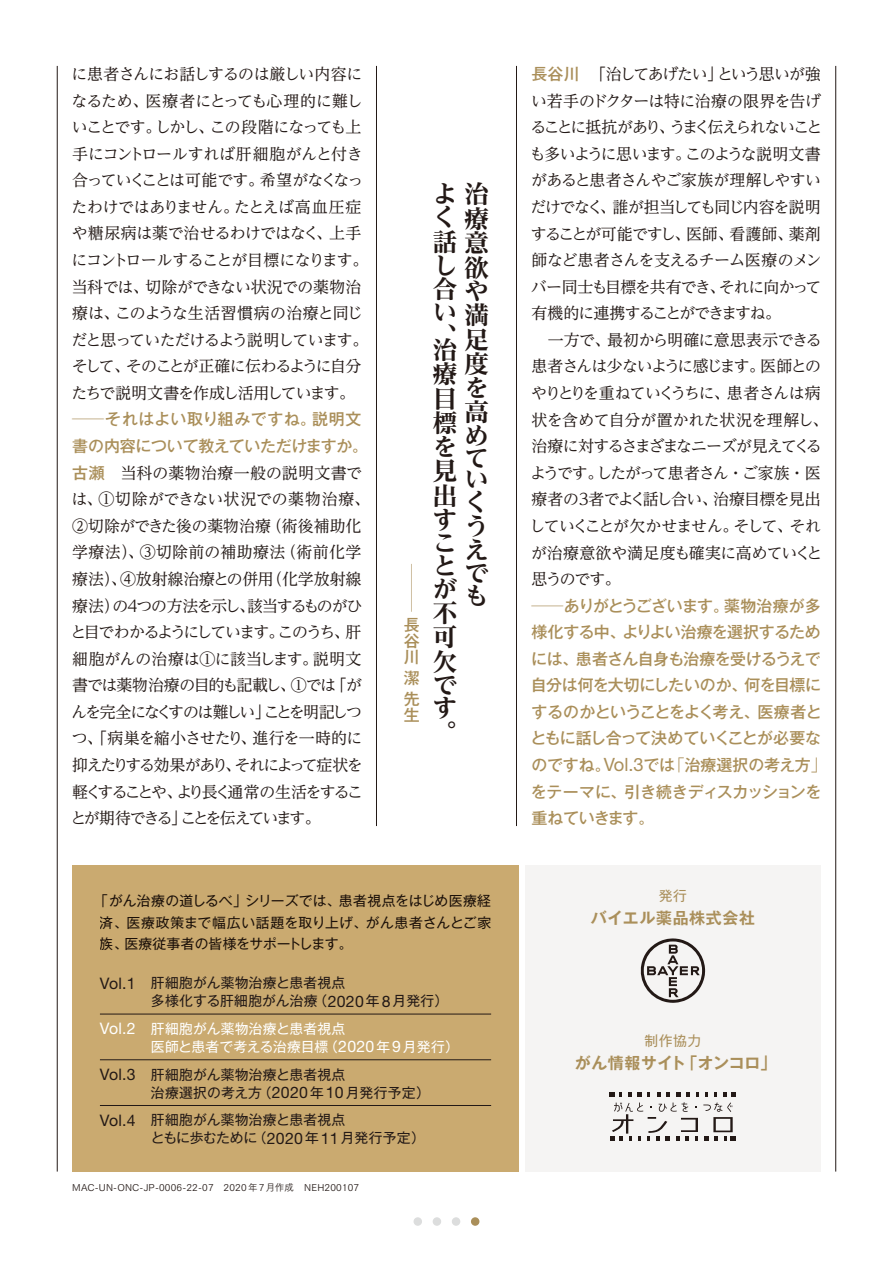
<style>
.page{position:relative;width:893px;height:1263px;background:#fff}
.page>*{position:absolute;margin:0;border:0;box-sizing:border-box;transform-origin:0 0}
.t1{font:300 47.85px "Gothic MB101 Pro";color:#aa8f5a;scale:.33 1}
.t2{font:700 expanded 24.45px/23.9px "Reim Pro";color:#231916}
.t3{font:15.9px/26.5px "Reim Yonz Pro";letter-spacing:-.06em;color:#231916}
.t4{font:500 15.9px/26.5px "Gothic MB101 Pro";letter-spacing:-.02em;color:#aa8f5a;scale:2 1}
.t5{font:700 15.9px "Gothic MB101 Pro De";letter-spacing:.04em;color:#aa8f5a}
.t6{font:500 15.9px/15.9px "Gothic MB101 Pro";letter-spacing:-.02em;color:#aa8f5a;text-align:justify}
.t7{font:13.8px/18px "Gothic MB101 Pro";letter-spacing:.02em;color:#231916}
.t8{font:13.8px/18px "Gothic MB101 Pro";letter-spacing:.01em;color:#fff}
.t9{font:13.8px "Gothic MB101 Pro";letter-spacing:.04em;color:#aa8f5a}
.t10{font:9.6px "Tsuku Go Pro R";letter-spacing:.02em;color:#231916}
.s1{font-family:"Gothic MB101 Pro";font-weight:500;color:#aa8f5a}
.s2{font-family:"Helvetica Neue LT Std";font-size:15.9px}
.s3{font-family:"Helvetica Neue LT Std";font-weight:400;font-size:18.3px}
.s4{font-weight:300}
</style>
<div class="page">
<hr style="left:835px;top:66px;width:1px;height:1105px;background:#231916">
<hr style="left:57px;top:66px;width:1px;height:1105px;background:#231916">
<div style="left:414px;top:1217px;width:8px;height:9px;background:#dcdddd;border-radius:50%"></div>
<div style="left:433px;top:1217px;width:8px;height:9px;background:#dcdddd;border-radius:50%"></div>
<div style="left:452px;top:1217px;width:8px;height:9px;background:#dcdddd;border-radius:50%"></div>
<div style="left:471px;top:1217px;width:8px;height:9px;background:#aa8f5a;border-radius:50%"></div>
<hr style="left:376px;top:66px;width:1px;height:760px;background:#231916">
<hr style="left:516px;top:66px;width:1px;height:760px;background:#231916">
<div style="left:72px;top:865px;width:447px;height:306px;background:#caaa70"></div>
<div style="left:525px;top:865px;width:296px;height:306px;background:#f5f4f3"></div>
<svg style="left:628px;top:1092px;width:14px;height:4px"></svg>
<svg style="left:610px;top:1092px;width:12px;height:4px"></svg>
<svg style="left:723px;top:1092px;width:13px;height:4px"></svg>
<svg style="left:714px;top:1092px;width:3px;height:4px"></svg>
<svg style="left:705px;top:1092px;width:3px;height:4px"></svg>
<svg style="left:696px;top:1092px;width:3px;height:4px"></svg>
<svg style="left:686px;top:1092px;width:4px;height:4px"></svg>
<svg style="left:676px;top:1092px;width:4px;height:4px"></svg>
<svg style="left:666px;top:1092px;width:4px;height:4px"></svg>
<svg style="left:657px;top:1092px;width:3px;height:4px"></svg>
<svg style="left:610px;top:1102px;width:126px;height:39px"></svg>
<hr style="left:100px;top:1014px;width:391px;height:1px;background:#231916">
<hr style="left:100px;top:1059px;width:391px;height:1px;background:#231916">
<hr style="left:100px;top:1105px;width:391px;height:1px;background:#231916">
<svg style="left:640px;top:938px;width:65px;height:65px"></svg>
<p class="t3" style="left:71px;top:60px;width:298px">に患者さんにお話しするのは厳しい内容になるため、医療者にとっても心理的に難しいことです。しかし、この段階になっても上手にコントロールすれば肝細胞がんと付き合っていくことは可能です。希望がなくなったわけではありません。たとえば高血圧症や糖尿病は薬で治せるわけではなく、上手にコントロールすることが目標になります。当科では、切除ができない状況での薬物治療は、このような生活習慣病の治療と同じだと思っていただけるよう説明しています。そして、そのことが正確に伝わるように自分たちで説明文書を作成し活用しています。</p>
<p class="t4" style="left:72px;top:404px;width:149px">─それはよい取り組みですね。説明文書の内容について教えていただけますか。</p>
<p class="t3" style="left:70px;top:459px;width:301px"><span class="s1">古瀬</span>　当科の薬物治療一般の説明文書では、①切除ができない状況での薬物治療、<br>②切除ができた後の薬物治療（術後補助化学療法）、③切除前の補助療法（術前化学療法）、④放射線治療との併用（化学放射線療法）の４つの方法を示し、該当するものがひと目でわかるようにしています。このうち、肝細胞がんの治療は①に該当します。説明文書では薬物治療の目的も記載し、①では「がんを完全になくすのは難しい」ことを明記しつつ、「病巣を縮小させたり、進行を一時的に抑えたりする効果があり、それによって症状を軽くすることや、より長く通常の生活をすることが期待できる」ことを伝えています。</p>
<h1 class="t1" style="left:404px;top:548px;width:27px">―</h1>
<p class="t6" style="left:404px;top:615px;width:17px">長谷川</p>
<p class="t6" style="left:404px;top:665px;width:17px;line-height:21.3px">潔先</p>
<p class="t6" style="left:404px;top:705px;width:17px">生</p>
<h2 class="t2" style="left:433px;top:182px;width:57px">よ治く<br>話意し<br>合や</h2>
<h2 class="t2" style="left:433px;top:300px;width:24px;line-height:23px">い、</h2>
<h2 class="t2" style="left:433px;top:338px;width:26px">治療目標を見出すことが不可欠です。</h2>
<h2 class="t2" style="left:465px;top:195px;width:25px;line-height:48.2px;text-align:justify">療欲満</h2>
<h2 class="t2" style="left:465px;top:328px;width:25px;line-height:23.2px">足度を高めていくうえでも</h2>
<p class="t7" style="left:100px;top:888px;width:393px;line-height:21.3px;text-align:justify;text-indent:-5px">「がん治療の道しるべ」シリーズでは、患者視点をはじめ医療経済、医療政策まで幅広い話題を取り上げ、がん患者さんとご家族、医療従事者の皆様をサポートします。</p>
<p class="t7" style="left:151px;top:972px;width:299px;text-indent:-51px"><span class="s2">Vol.1</span> 肝細胞がん薬物治療と患者視点<br>多様化する肝細胞がん治療（<span class="s2">2020</span>年<span class="s2">8</span>月発行）</p>
<p class="t8" style="left:151px;top:1018px;width:309px;text-indent:-51px"><span class="s2">Vol.2</span> 肝細胞がん薬物治療と患者視点<br>医師と患者で考える治療目標（<span class="s2">2020</span>年<span class="s2">9</span>月発行）</p>
<p class="t7" style="left:151px;top:1063px;width:280px;text-indent:-51px"><span class="s2">Vol.3</span> 肝細胞がん薬物治療と患者視点<br>治療選択の考え方（<span class="s2">2020</span>年<span class="s2">10</span>月発行予定）</p>
<p class="t7" style="left:151px;top:1109px;width:275px;text-indent:-51px"><span class="s2">Vol.4</span> 肝細胞がん薬物治療と患者視点<br>ともに歩むために（<span class="s2">2020</span>年<span class="s2">11</span>月発行予定）</p>
<p class="t10" style="left:72px;top:1179px;width:288px">MAC-UN-ONC-JP-0006-22-07　2020年 7月作成　NEH200107</p>
<p class="t3" style="left:529px;top:60px;width:301px"><span class="s1">長谷川</span> 「治してあげたい」という思いが強い若手のドクターは特に治療の限界を告げることに抵抗があり、うまく伝えられないことも多いように思います。このような説明文書があると患者さんやご家族が理解しやすいだけでなく、誰が担当しても同じ内容を説明することが可能ですし、医師、看護師、薬剤師など患者さんを支えるチーム医療のメンバー同士も目標を共有でき、それに向かって有機的に連携することができますね。<br>　一方で、最初から明確に意思表示できる患者さんは少ないように感じます。医師とのやりとりを重ねていくうちに、患者さんは病状を含めて自分が置かれた状況を理解し、治療に対するさまざまなニーズが見えてくるようです。したがって患者さん・ご家族・医療者の３者でよく話し合い、治療目標を見出していくことが欠かせません。そして、それが治療意欲や満足度も確実に高めていくと思うのです。</p>
<p class="t4" style="left:530px;top:590px;width:150px">─ありがとうございます。薬物治療が多様化する中、よりよい治療を選択するためには、患者さん自身も治療を受けるうえで自分は何を大切にしたいのか、何を目標にするのかということをよく考え、医療者とともに話し合って決めていくことが必要なのですね。<span class="s3">Vol.3</span>では<span class="s4">「</span>治療選択の考え方<span class="s4">」</span>をテーマに、引き続きディスカッションを重ねていきます。</p>
<p class="t9" style="left:659px;top:884px;width:30px">発行</p>
<p class="t5" style="left:591px;top:905px;width:166px">バイエル薬品株式会社</p>
<p class="t9" style="left:644px;top:1029px;width:58px">制作協力</p>
<p class="t5" style="left:575px;top:1049px;width:203px">がん情報サイト「オンコロ」</p>
</div>
